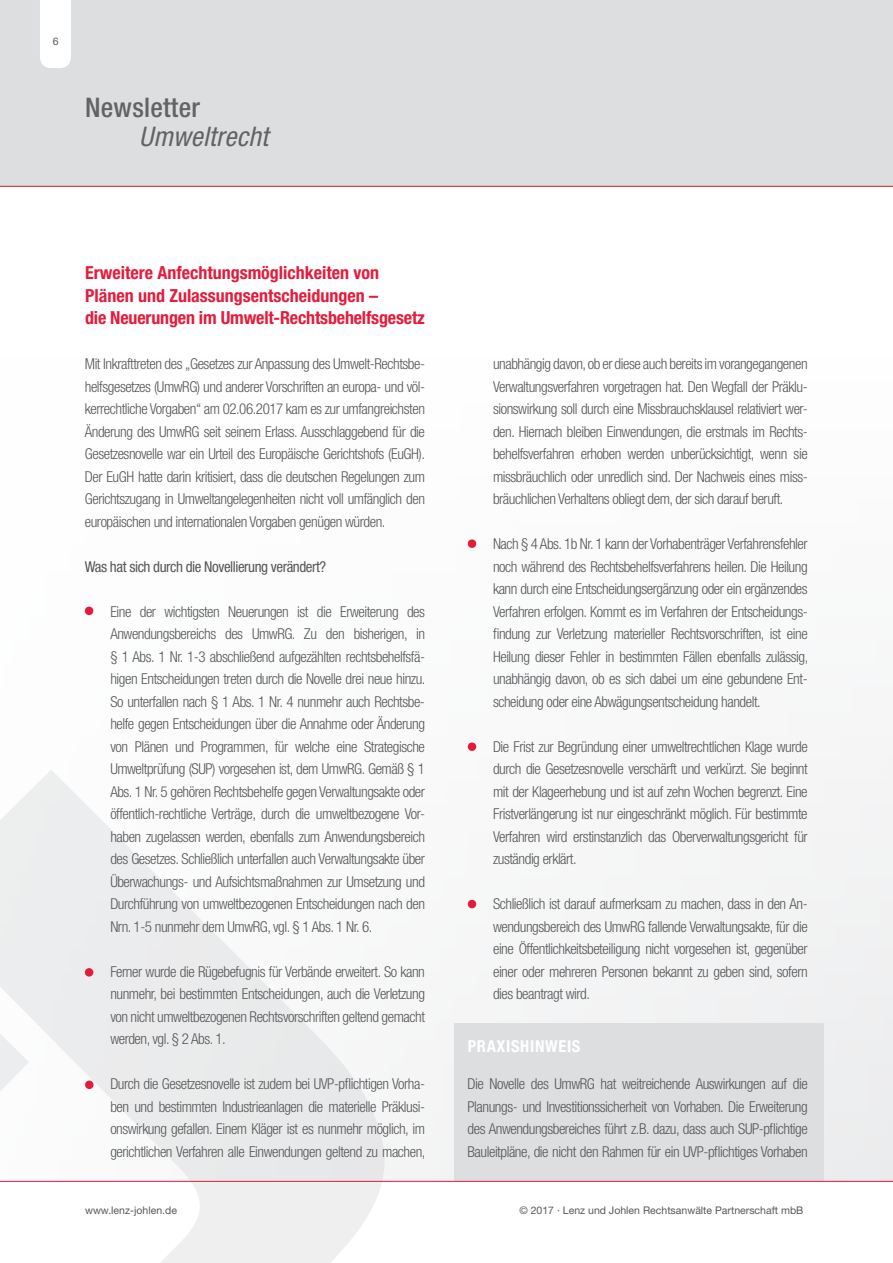
<style>
.page{position:relative;width:893px;height:1263px;background:#fff}
.page>*{position:absolute;margin:0;border:0;box-sizing:border-box;transform-origin:0 0}
.t1{font:italic condensed 27px "Helvetica Neue LT Std";letter-spacing:.01em;color:#636366}
.t2{font:500 condensed 27px "Helvetica Neue LT Std";letter-spacing:.01em;color:#636366}
.t3{font:700 condensed 18px/22.5px "Helvetica Neue LT Std";color:#e41c3b}
.t4{font:700 condensed 16.5px "Helvetica Neue LT Std";letter-spacing:.04em;color:#fff}
.t5{font:300 condensed 15px/22.5px "Helvetica Neue LT Std";letter-spacing:-.03em;color:#57585a;text-align:justify}
.t6{font:condensed 15px "Helvetica Neue LT Std";letter-spacing:-.03em;color:#57585a}
.t7{font:10.5px "Helvetica Neue LT Std";color:#57585a}
</style>
<div class="page">
<div style="left:0;top:0;width:893px;height:187px;background:#dddee0"></div>
<div style="left:0;top:344px;width:893px;height:837px;background:#fbfbfb"></div>
<svg style="left:0;top:770px;width:386px;height:493px;fill:#efeff0"></svg>
<div style="left:454px;top:1024px;width:370px;height:157px;background:#dddee0"></div>
<div style="left:85px;top:607px;width:8px;height:8px;background:#e41c3b;border-radius:50%"></div>
<div style="left:85px;top:968px;width:8px;height:8px;background:#e41c3b;border-radius:50%"></div>
<div style="left:85px;top:1080px;width:9px;height:9px;background:#e41c3b;border-radius:50%"></div>
<div style="left:468px;top:539px;width:8px;height:9px;background:#e41c3b;border-radius:50%"></div>
<div style="left:468px;top:742px;width:8px;height:9px;background:#e41c3b;border-radius:50%"></div>
<div style="left:468px;top:900px;width:8px;height:8px;background:#e41c3b;border-radius:50%"></div>
<hr style="left:0;top:1181px;width:893px;height:1px;background:#e41c3b">
<hr style="left:0;top:186px;width:893px;height:1px;background:#e41c3b">
<div style="left:40px;top:0;width:31px;height:68px;background:#fff"></div>
<p class="t7" style="left:53px;top:35px;width:7px">6</p>
<h1 class="t2" style="left:85px;top:91px;width:116px">Newsletter</h1>
<h1 class="t1" style="left:139px;top:120px;width:131px">Umweltrecht</h1>
<p class="t3" style="left:85px;top:261px;width:341px">Erweitere Anfechtungsmöglichkeiten von<br>Plänen und Zulassungsentscheidungen –<br>die Neuerungen im Umwelt-Rechtsbehelfsgesetz</p>
<p class="t5" style="left:85px;top:352px;width:342px">Mit Inkrafttreten des „Gesetzes zur Anpassung des Umwelt-Rechtsbe&shy;helfsgesetzes (UmwRG) und anderer Vorschriften an europa- und völ&shy;kerrechtliche Vorgaben“ am 02.06.2017 kam es zur umfangreichsten Änderung des UmwRG seit seinem Erlass. Ausschlaggebend für die Gesetzesnovelle war ein Urteil des Europäische Gerichtshofs (EuGH).<br>Der EuGH hatte darin kritisiert, dass die deutschen Regelungen zum Gerichtszugang in Umweltangelegenheiten nicht voll umfänglich den europäischen und internationalen Vorgaben genügen würden.</p>
<p class="t6" style="left:85px;top:558px;width:243px">Was hat sich durch die Novellierung verändert?</p>
<p class="t5" style="left:110px;top:600px;width:317px">Eine der wichtigsten Neuerungen ist die Erweiterung des Anwendungsbereichs des UmwRG. Zu den bisherigen, in § 1 Abs. 1 Nr. 1-3 abschließend aufgezählten rechtsbehelfsfä&shy;higen Entscheidungen treten durch die Novelle drei neue hinzu.<br>So unterfallen nach § 1 Abs. 1 Nr. 4 nunmehr auch Rechtsbe&shy;helfe gegen Entscheidungen über die Annahme oder Änderung von Plänen und Programmen, für welche eine Strategische Umweltprüfung (SUP) vorgesehen ist, dem UmwRG. Gemäß § 1<br>Abs. 1 Nr. 5 gehören Rechtsbehelfe gegen Verwaltungsakte oder öffentlich-rechtliche Verträge, durch die umweltbezogene Vor&shy;haben zugelassen werden, ebenfalls zum Anwendungsbereich des Gesetzes. Schließlich unterfallen auch Verwaltungsakte über Überwachungs- und Aufsichtsmaßnahmen zur Umsetzung und Durchführung von umweltbezogenen Entscheidungen nach den Nrn. 1-5 nunmehr dem UmwRG, vgl. § 1 Abs. 1 Nr. 6.</p>
<p class="t5" style="left:110px;top:960px;width:316px">Ferner wurde die Rügebefugnis für Verbände erweitert. So kann nunmehr, bei bestimmten Entscheidungen, auch die Verletzung von nicht umweltbezogenen Rechtsvorschriften geltend gemacht werden, vgl. § 2 Abs. 1.</p>
<p class="t5" style="left:110px;top:1072px;width:317px">Durch die Gesetzesnovelle ist zudem bei UVP-pflichtigen Vorha&shy;ben und bestimmten Industrieanlagen die materielle Präklusi&shy;onswirkung gefallen. Einem Kläger ist es nunmehr möglich, im gerichtlichen Verfahren alle Einwendungen geltend zu machen,</p>
<p class="t5" style="left:493px;top:352px;width:316px">unabhängig davon, ob er diese auch bereits im vorangegangenen Verwaltungsverfahren vorgetragen hat. Den Wegfall der Präklu&shy;sionswirkung soll durch eine Missbrauchsklausel relativiert wer&shy;den. Hiernach bleiben Einwendungen, die erstmals im Rechts&shy;behelfsverfahren erhoben werden unberücksichtigt, wenn sie missbräuchlich oder unredlich sind. Der Nachweis eines miss&shy;bräuchlichen Verhaltens obliegt dem, der sich darauf beruft.</p>
<p class="t5" style="left:493px;top:532px;width:317px">Nach § 4 Abs. 1b Nr. 1 kann der Vorhabenträger Verfahrensfehler noch während des Rechtsbehelfsverfahrens heilen. Die Heilung kann durch eine Entscheidungsergänzung oder ein ergänzendes Verfahren erfolgen. Kommt es im Verfahren der Entscheidungs&shy;findung zur Verletzung materieller Rechtsvorschriften, ist eine Heilung dieser Fehler in bestimmten Fällen ebenfalls zulässig, unabhängig davon, ob es sich dabei um eine gebundene Ent&shy;scheidung oder eine Abwägungsentscheidung handelt.</p>
<p class="t5" style="left:493px;top:735px;width:316px">Die Frist zur Begründung einer umweltrechtlichen Klage wurde durch die Gesetzesnovelle verschärft und verkürzt. Sie beginnt mit der Klageerhebung und ist auf zehn Wochen begrenzt. Eine Fristverlängerung ist nur eingeschränkt möglich. Für bestimmte Verfahren wird erstinstanzlich das Oberverwaltungsgericht für zuständig erklärt.</p>
<p class="t5" style="left:493px;top:892px;width:316px">Schließlich ist darauf aufmerksam zu machen, dass in den An&shy;wendungsbereich des UmwRG fallende Verwaltungsakte, für die eine Öffentlichkeitsbeteiligung nicht vorgesehen ist, gegenüber einer oder mehreren Personen bekannt zu geben sind, sofern dies beantragt wird.</p>
<p class="t4" style="left:468px;top:1036px;width:114px">PRAXISHINWEIS</p>
<p class="t5" style="left:468px;top:1072px;width:342px">Die Novelle des UmwRG hat weitreichende Auswirkungen auf die Planungs- und Investitionssicherheit von Vorhaben. Die Erweiterung des Anwendungsbereiches führt z.B. dazu, dass auch SUP-pflichtige Bauleitpläne, die nicht den Rahmen für ein UVP-pflichtiges Vorhaben</p>
<p class="t7" style="left:85px;top:1204px;width:93px">www.lenz-johlen.de</p>
<p class="t7" style="left:519px;top:1204px;width:285px">© 2017 · Lenz und Johlen Rechtsanwälte Partnerschaft mbB</p>
</div>
